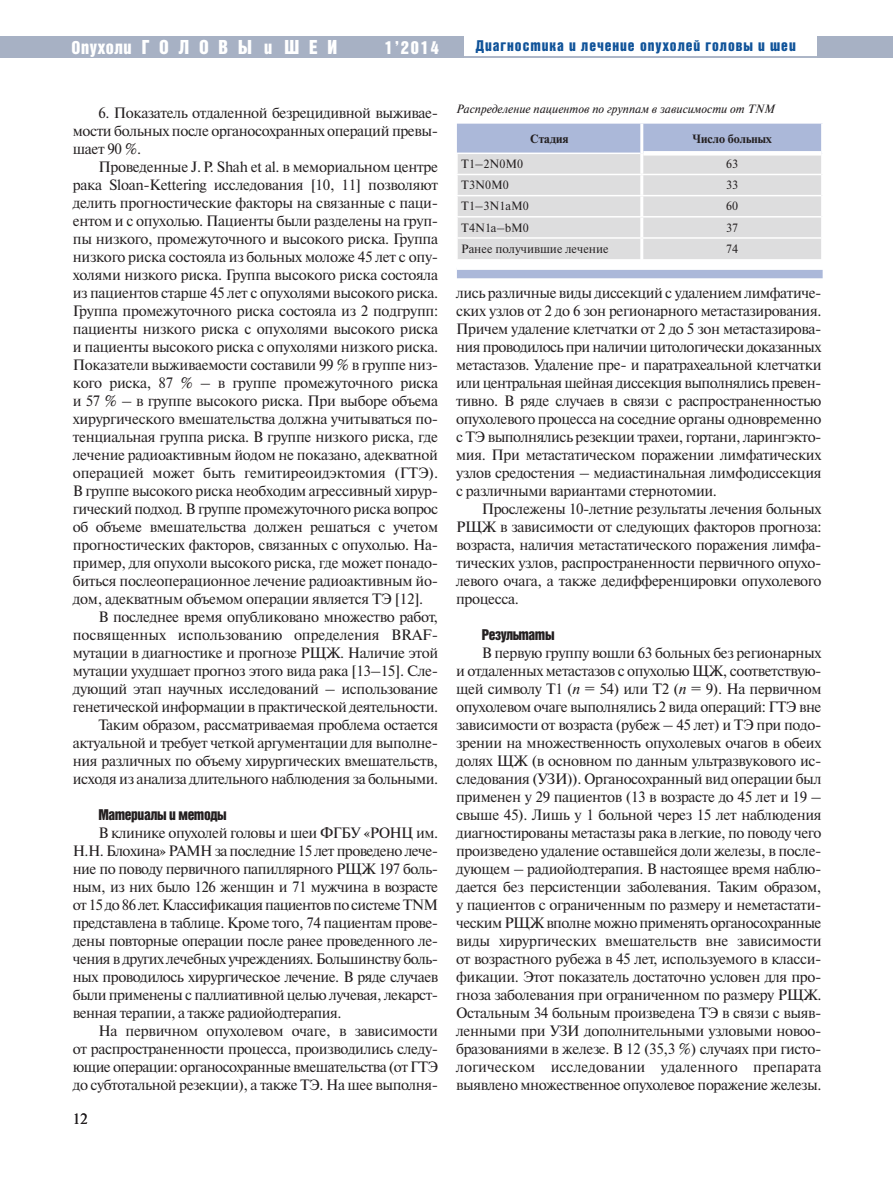
<style>
.page{position:relative;width:893px;height:1189px;background:#fff}
.page>*{position:absolute;margin:0;border:0;box-sizing:border-box;transform-origin:0 0}
.t1{font:19.5px "Bastion Kontrast Alt C";letter-spacing:.5em;color:#fff}
.t2{font:18px "Bastion Kontrast Alt C";color:#fff}
.t3{font:15px/18px "Newton C";letter-spacing:-.02em;color:#231f20;text-align:justify}
.t4{font:15px "Bastion Kontrast Alt C";letter-spacing:.065em;color:#105399}
.t5{font:15px "Bastion Kontrast Alt C";letter-spacing:-.025em;color:#231f20}
.t6{font:12px "Newton C";color:#231f20}
.t7{font:italic 12px "Newton C";color:#231f20}
.t8{font:700 12px "Newton C";color:#231f20}
.s1{font-size:18px}
.s2{font-style:italic}
</style>
<div class="page">
<div style="left:0;top:36px;width:464px;height:22px;background:#a7b1c4"></div>
<div style="left:817px;top:36px;width:76px;height:22px;background:#a7b1c4"></div>
<hr style="left:446px;top:56px;width:376px;height:2px;background:#a7b1c4">
<div style="left:457px;top:124px;width:365px;height:154px;background:#abb8d9"></div>
<hr style="left:640px;top:124px;width:3px;height:29px;background:#fff">
<hr style="left:821px;top:124px;width:3px;height:29px;background:#fff">
<div style="left:643px;top:151px;width:178px;height:5px;background:#fff"></div>
<div style="left:457px;top:265px;width:367px;height:5px;background:#fff"></div>
<svg style="left:457px;top:153px;width:365px;height:112px;background:#e1e1e2"></svg>
<hr style="left:456px;top:174px;width:186px;height:1px;background:#fff">
<hr style="left:640px;top:153px;width:3px;height:21px;background:#fff">
<h1 class="t1" style="left:71px;top:40px;width:267px"><span class="s1">Опухоли</span> ГОЛОВЫ <span class="s1">и</span> ШЕИ</h1>
<p class="t2" style="left:385px;top:41px;width:55px">1’2014</p>
<p class="t4" style="left:476px;top:40px;width:321px">Диагностика и лечение опухолей головы и шеи</p>
<p class="t3" style="left:73px;top:105px;width:367px;text-indent:26px">6. Показатель отдаленной безрецидивной выживае&shy;мости больных после органосохранных операций превы&shy;шает 90 %.</p>
<p class="t3" style="left:98px;top:159px;width:341px">Проведенные J. P. Shah et al. в мемориальном центре</p>
<p class="t3" style="left:73px;top:177px;width:367px">рака Sloan-Kettering исследования [10, 11] позволяют</p>
<p class="t3" style="left:73px;top:195px;width:367px">делить прогностические факторы на связанные с паци-</p>
<p class="t3" style="left:73px;top:213px;width:367px">ентом и с опухолью. Пациенты были разделены на груп-</p>
<p class="t3" style="left:73px;top:231px;width:367px">пы низкого, промежуточного и высокого риска. Группа</p>
<p class="t3" style="left:73px;top:249px;width:367px">низкого риска состояла из больных моложе 45 лет с опу-</p>
<p class="t3" style="left:73px;top:267px;width:367px">холями низкого риска. Группа высокого риска состояла</p>
<p class="t3" style="left:73px;top:285px;width:367px">из пациентов старше 45 лет с опухолями высокого риска.</p>
<p class="t3" style="left:73px;top:303px;width:367px">Группа промежуточного риска состояла из 2 подгрупп:</p>
<p class="t3" style="left:73px;top:321px;width:367px">пациенты низкого риска с опухолями высокого риска</p>
<p class="t3" style="left:73px;top:339px;width:367px">и пациенты высокого риска с опухолями низкого риска.</p>
<p class="t3" style="left:73px;top:357px;width:367px">Показатели выживаемости составили 99 % в группе низ-</p>
<p class="t3" style="left:73px;top:375px;width:367px">кого риска, 87 % – в группе промежуточного риска</p>
<p class="t3" style="left:73px;top:393px;width:367px">и 57 % – в группе высокого риска. При выборе объема</p>
<p class="t3" style="left:73px;top:411px;width:367px">хирургического вмешательства должна учитываться по-</p>
<p class="t3" style="left:73px;top:429px;width:367px">тенциальная группа риска. В группе низкого риска, где</p>
<p class="t3" style="left:73px;top:447px;width:367px">лечение радиоактивным йодом не показано, адекватной</p>
<p class="t3" style="left:73px;top:465px;width:367px">операцией может быть гемитиреоидэктомия (ГТЭ).</p>
<p class="t3" style="left:73px;top:483px;width:367px">В группе высокого риска необходим агрессивный хирур-</p>
<p class="t3" style="left:73px;top:501px;width:367px">гический подход. В группе промежуточного риска вопрос</p>
<p class="t3" style="left:73px;top:519px;width:367px">об объеме вмешательства должен решаться с учетом</p>
<p class="t3" style="left:73px;top:537px;width:367px">прогностических факторов, связанных с опухолью. На-</p>
<p class="t3" style="left:73px;top:555px;width:367px">пример, для опухоли высокого риска, где может понадо-</p>
<p class="t3" style="left:73px;top:573px;width:367px">биться послеоперационное лечение радиоактивным йо-</p>
<p class="t3" style="left:73px;top:591px;width:352px">дом, адекватным объемом операции является ТЭ [12].</p>
<p class="t3" style="left:98px;top:609px;width:341px">В последнее время опубликованo множество работ,</p>
<p class="t3" style="left:73px;top:627px;width:367px">посвященных использованию определения BRAF-</p>
<p class="t3" style="left:73px;top:645px;width:367px">мутации в диагностике и прогнозе РЩЖ. Наличие этой</p>
<p class="t3" style="left:73px;top:663px;width:367px">мутации ухудшает прогноз этого вида рака [13–15]. Сле-</p>
<p class="t3" style="left:73px;top:681px;width:367px">дующий этап научных исследований – использование</p>
<p class="t3" style="left:73px;top:699px;width:367px">генетической информации в практической деятельности.</p>
<p class="t3" style="left:98px;top:717px;width:341px">Таким образом, рассматриваемая проблема остается</p>
<p class="t3" style="left:73px;top:735px;width:367px">актуальной и требует четкой аргументации для выполне-</p>
<p class="t3" style="left:73px;top:753px;width:367px">ния различных по объему хирургических вмешательств,</p>
<p class="t3" style="left:73px;top:771px;width:367px">исходя из анализа длительного наблюдения за больными.</p>
<p class="t5" style="left:98px;top:809px;width:130px">Материалы и методы</p>
<p class="t3" style="left:73px;top:825px;width:367px;text-indent:26px">В клинике опухолей головы и шеи ФГБУ «РОНЦ им.<br>Н. Н. Блохина» РАМН за последние 15 лет проведено лече&shy;ние по поводу первичного папиллярного РЩЖ 197 боль&shy;ным, из них было 126 женщин и 71 мужчина в возрасте от 15 до 86 лет. Классификация пациентов по системе ТNM представлена в таблице. Кроме того, 74 пациентам прове&shy;дены повторные операции после ранее проведенного ле&shy;чения в других лечебных учреждениях. Большинству боль&shy;ных проводилось хирургическое лечение. В ряде случаев были применены с паллиативной целью лучевая, лекарст&shy;венная терапии, а также радиойодтерапия.</p>
<p class="t3" style="left:73px;top:1023px;width:367px;text-indent:26px">На первичном опухолевом очаге, в зависимости от распространенности процесса, производились следу&shy;ющие операции: органосохранные вмешательства (от ГТЭ до субтотальной резекции), а также ТЭ. На шее выполня-</p>
<p class="t3" style="left:73px;top:1111px;width:16px">12</p>
<p class="t7" style="left:456px;top:105px;width:320px">Распределение пациентов по группам в зависимости от TNM</p>
<p class="t8" style="left:530px;top:134px;width:40px">Стадия</p>
<p class="t8" style="left:692px;top:134px;width:81px">Число больных</p>
<p class="t6" style="left:461px;top:160px;width:64px">Т1–2N0M0</p>
<p class="t6" style="left:726px;top:160px;width:14px">63</p>
<p class="t6" style="left:461px;top:181px;width:49px">Т3N0M0</p>
<p class="t6" style="left:726px;top:181px;width:14px">33</p>
<p class="t6" style="left:461px;top:202px;width:69px">Т1–3N1aM0</p>
<p class="t6" style="left:726px;top:202px;width:14px">60</p>
<p class="t6" style="left:461px;top:223px;width:69px">Т4N1a–bM0</p>
<p class="t6" style="left:726px;top:223px;width:14px">37</p>
<p class="t6" style="left:461px;top:244px;width:149px">Ранее получившие лечение</p>
<p class="t6" style="left:726px;top:244px;width:14px">74</p>
<p class="t3" style="left:456px;top:285px;width:367px">лись различные виды диссекций с удалением лимфатиче&shy;ских узлов от 2 до 6 зон регионарного метастазирования.<br>Причем удаление клетчатки от 2 до 5 зон метастазирова&shy;ния проводилось при наличии цитологически доказанных метастазов. Удаление пре- и паратрахеальной клетчатки или центральная шейная диссекция выполнялись превен&shy;тивно. В ряде случаев в связи с распространенностью опухолевого процесса на соседние органы одновременно с ТЭ выполнялись резекции трахеи, гортани, ларингэкто&shy;мия. При метастатическом поражении лимфатических узлов средостения – медиастинальная лимфодиссекция с различными вариантами стернотомии.</p>
<p class="t3" style="left:456px;top:501px;width:367px;text-indent:26px">Прослежены 10-летние результаты лечения больных РЩЖ в зависимости от следующих факторов прогноза: возраста, наличия метастатического поражения лимфа&shy;тических узлов, распространенности первичного опухо&shy;левого очага, а также дедифференцировки опухолевого процесса.</p>
<p class="t5" style="left:481px;top:629px;width:74px">Результаты</p>
<p class="t3" style="left:456px;top:645px;width:367px;text-indent:26px">В первую группу вошли 63 больных без регионарных и отдаленных метастазов с опухолью ЩЖ, соответствую&shy;щей символу Т1 (<span class="s2">n</span> = 54) или Т2 (<span class="s2">n</span> = 9). На первичном опухолевом очаге выполнялись 2 вида операций: ГТЭ вне зависимости от возраста (рубеж – 45 лет) и ТЭ при подо&shy;зрении на множественность опухолевых очагов в обеих долях ЩЖ (в основном по данным ультразвукового ис&shy;следования (УЗИ)). Органосохранный вид операции был применен у 29 пациентов (13 в возрасте до 45 лет и 19 – свыше 45). Лишь у 1 больной через 15 лет наблюдения диагностированы метастазы рака в легкие, по поводу чего произведено удаление оставшейся доли железы, в после&shy;дующем – радиойодтерапия. В настоящее время наблю&shy;дается без персистенции заболевания. Таким образом, у пациентов с ограниченным по размеру и неметастати&shy;ческим РЩЖ вполне можно применять органосохранные виды хирургических вмешательств вне зависимости от возрастного рубежа в 45 лет, используемого в класси&shy;фикации. Этот показатель достаточно условен для про&shy;гноза заболевания при ограниченном по размеру РЩЖ.<br>Остальным 34 больным произведена ТЭ в связи с выяв&shy;ленными при УЗИ дополнительными узловыми новоо&shy;бразованиями в железе. В 12 (35,3 %) случаях при гисто&shy;логическом исследовании удаленного препарата выявлено множественное опухолевое поражение железы.</p>
</div>
